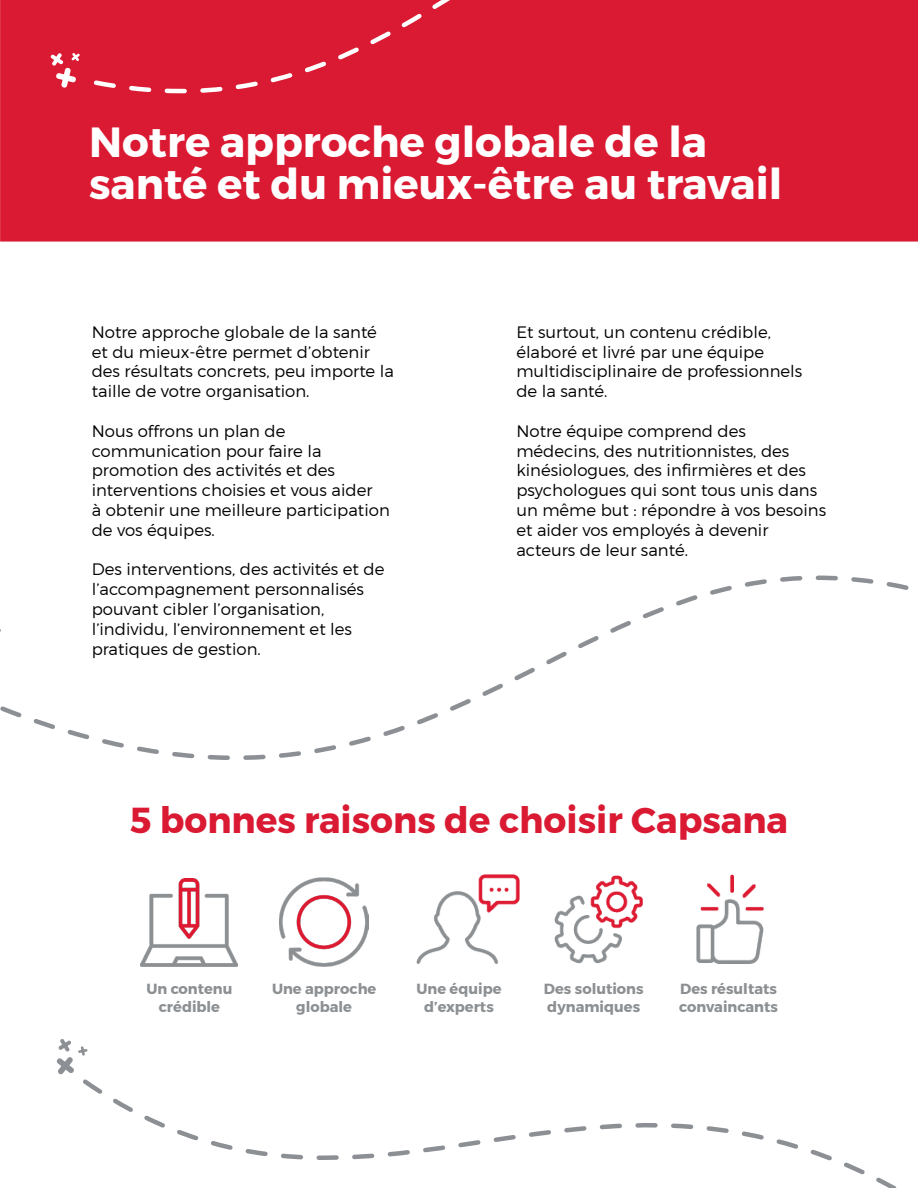
<style>
.page{position:relative;width:918px;height:1188px;background:#fff}
.page>*{position:absolute;margin:0;border:0;box-sizing:border-box;transform-origin:0 0}
.t1{font:700 42px/42px "Montserrat";color:#fff}
.t2{font:700 36px "Montserrat";color:#da1a32}
.t3{font:300 16.5px/19.8px "Montserrat";color:#000}
.t4{font:700 14.7px/17.5px "Montserrat";color:#8c9093;text-align:center}
</style>
<div class="page">
<img style="left:280px;top:894px;width:88px;height:53px">
<img style="left:148px;top:894px;width:82px;height:53px">
<img style="left:433px;top:894px;width:87px;height:53px">
<img style="left:696px;top:894px;width:68px;height:53px">
<img style="left:554px;top:894px;width:88px;height:53px">
<div style="left:0;top:0;width:918px;height:242px;background:#da1a32"></div>
<svg style="left:0;top:575px;width:909px;height:319px"></svg>
<svg style="left:94px;top:0;width:356px;height:94px"></svg>
<svg style="left:83px;top:947px;width:814px;height:241px"></svg>
<svg style="left:50px;top:53px;width:30px;height:35px"></svg>
<svg style="left:56px;top:1038px;width:32px;height:38px"></svg>
<h1 class="t1" style="left:89px;top:121px;width:695px">Notre approche globale de la santé et du mieux-être au travail</h1>
<p class="t3" style="left:92px;top:322px;width:304px">Notre approche globale de la santé et du mieux-être permet d’obtenir des résultats concrets, peu importe la taille de votre organisation.</p>
<p class="t3" style="left:92px;top:421px;width:300px">Nous offrons un plan de communication pour faire la promotion des activités et des interventions choisies et vous aider<br>à obtenir une meilleure participation de vos équipes.</p>
<p class="t3" style="left:92px;top:559px;width:294px">Des interventions, des activités et de l’accompagnement personnalisés pouvant cibler l’organisation, l’individu, l’environnement et les pratiques de gestion.</p>
<p class="t3" style="left:516px;top:322px;width:287px">Et surtout, un contenu crédible, élaboré et livré par une équipe multidisciplinaire de professionnels de la santé.</p>
<p class="t3" style="left:516px;top:421px;width:311px">Notre équipe comprend des médecins, des nutritionnistes, des kinésiologues, des infirmières et des psychologues qui sont tous unis dans un même but : répondre à vos besoins et aider vos employés à devenir acteurs de leur santé.</p>
<h2 class="t2" style="left:130px;top:798px;width:660px">5 bonnes raisons de choisir Capsana</h2>
<p class="t4" style="left:146px;top:980px;width:88px">Un contenu crédible</p>
<p class="t4" style="left:272px;top:980px;width:106px">Une approche globale</p>
<p class="t4" style="left:416px;top:980px;width:87px">Une équipe d’experts</p>
<p class="t4" style="left:544px;top:980px;width:101px;text-align:left">Des solutions dynamiques</p>
<p class="t4" style="left:679px;top:980px;width:100px;text-align:left">Des résultats convaincants</p>
</div>
